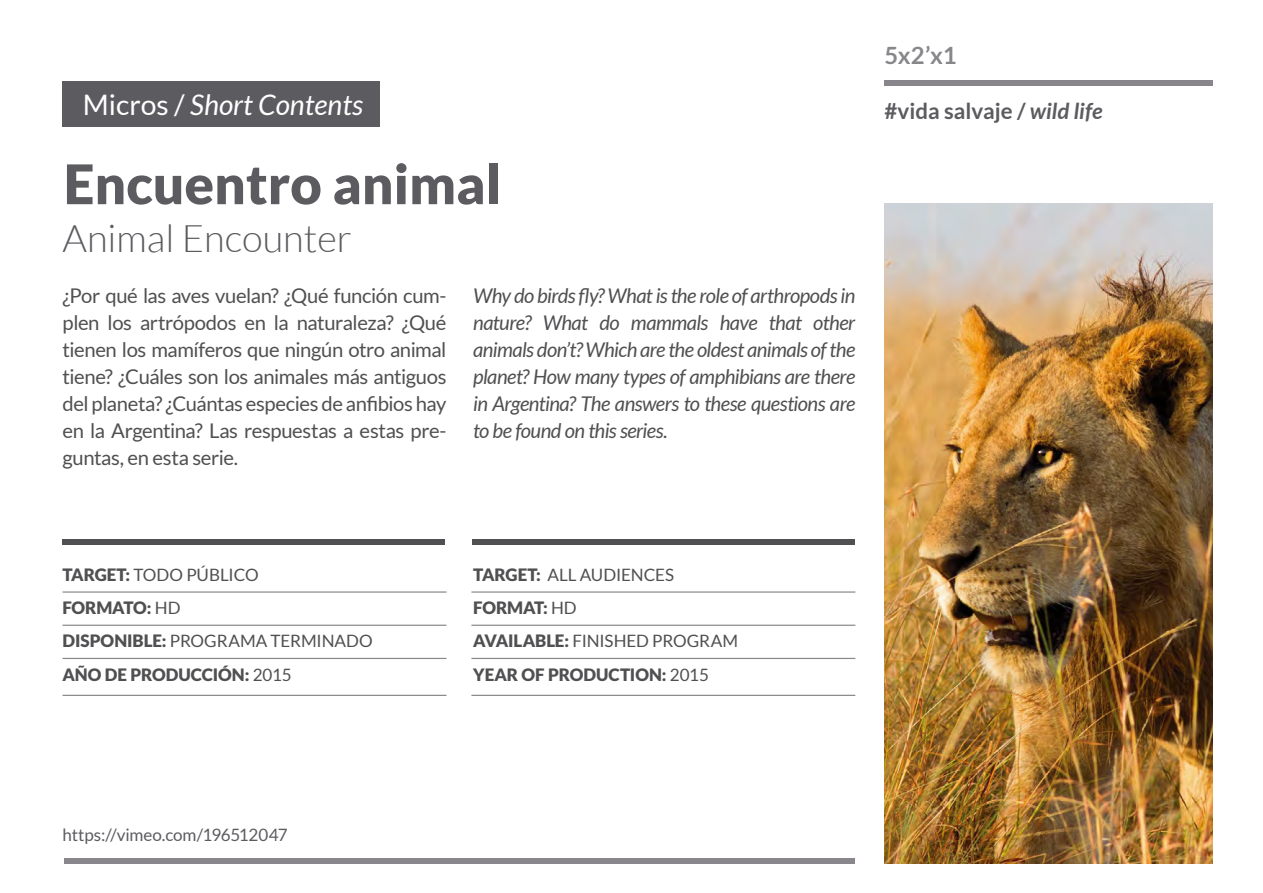
<style>
.page{position:relative;width:1263px;height:893px;background:#fff}
.page>*{position:absolute;margin:0;border:0;box-sizing:border-box;transform-origin:0 0}
.t1{font:900 54.6px "Lato";color:#5c5b5f}
.t2{font:300 38.1px "Lato";color:#5c5b5f}
.t3{font:italic 28.35px "Lato";color:#fff}
.t4{font:700 23.85px "Lato";color:#88868a}
.t5{font:700 22.2px "Lato";color:#5c5b5f}
.t6{font:20.25px/27px "Lato";letter-spacing:-.02em;color:#504f51;text-align:justify}
.t7{font:italic 20.25px/27px "Lato";letter-spacing:-.025em;color:#504f51;text-align:justify}
.t8{font:900 17.1px/33.5px "Lato";letter-spacing:-.005em;color:#504f51}
.t9{font:17.1px "Lato";letter-spacing:-.01em;color:#5c5b5f}
.s1{font-style:normal}
.s2{font-style:italic}
.s3{font-weight:400}
</style>
<div class="page">
<div style="left:64px;top:858px;width:791px;height:5px;background:#89878c"></div>
<div style="left:885px;top:81px;width:328px;height:5px;background:#88868a"></div>
<img style="left:885px;top:203px;width:328px;height:660px">
<div style="left:62px;top:540px;width:383px;height:5px;background:#504f51"></div>
<div style="left:472px;top:540px;width:383px;height:5px;background:#504f51"></div>
<hr style="left:62px;top:591px;width:384px;height:2px;background:#89878c">
<hr style="left:62px;top:625px;width:384px;height:1px;background:#89878c">
<hr style="left:62px;top:658px;width:384px;height:1px;background:#89878c">
<hr style="left:62px;top:695px;width:384px;height:1px;background:#89878c">
<hr style="left:471px;top:591px;width:384px;height:2px;background:#89878c">
<hr style="left:471px;top:625px;width:384px;height:1px;background:#89878c">
<hr style="left:471px;top:658px;width:384px;height:1px;background:#89878c">
<hr style="left:471px;top:695px;width:384px;height:1px;background:#89878c">
<div style="left:62px;top:81px;width:318px;height:46px;background:#5c5b5f"></div>
<h3 class="t3" style="left:83px;top:89px;width:282px"><span class="s1">Micros /</span> Short Contents</h3>
<h1 class="t1" style="left:64px;top:152px;width:439px">Encuentro animal</h1>
<h2 class="t2" style="left:62px;top:218px;width:291px">Animal Encounter</h2>
<p class="t6" style="left:62px;top:282px;width:385px">¿Por qué las aves vuelan? ¿Qué función cum&shy;plen los artrópodos en la naturaleza? ¿Qué tienen los mamíferos que ningún otro animal tiene? ¿Cuáles son los animales más antiguos del planeta? ¿Cuántas especies de anfibios hay en la Argentina? Las respuestas a estas pre&shy;guntas, en esta serie.</p>
<p class="t7" style="left:473px;top:282px;width:384px">Why do birds fly? What is the role of arthropods in nature? What do mammals have that other animals don’t? Which are the oldest animals of the planet? How many types of amphibians are there in Argentina? The answers to these questions are to be found on this series.</p>
<p class="t4" style="left:885px;top:42px;width:73px">5x2’x1</p>
<p class="t5" style="left:885px;top:98px;width:219px">#vida salvaje / <span class="s2">wild life</span></p>
<p class="t8" style="left:63px;top:557px;width:312px">TARGET: <span class="s3">TODO PÚBLICO<br></span>FORMATO: <span class="s3">HD<br></span>DISPONIBLE: <span class="s3">PROGRAMA TERMINADO<br></span>AÑO DE PRODUCCIÓN: <span class="s3">2015</span></p>
<p class="t8" style="left:473px;top:557px;width:266px">TARGET: <span class="s3">ALL AUDIENCES<br></span>FORMAT: <span class="s3">HD<br></span>AVAILABLE: <span class="s3">FINISHED PROGRAM<br></span>YEAR OF PRODUCTION: <span class="s3">2015</span></p>
<p class="t9" style="left:62px;top:825px;width:227px">https://vimeo.com/196512047</p>
</div>
